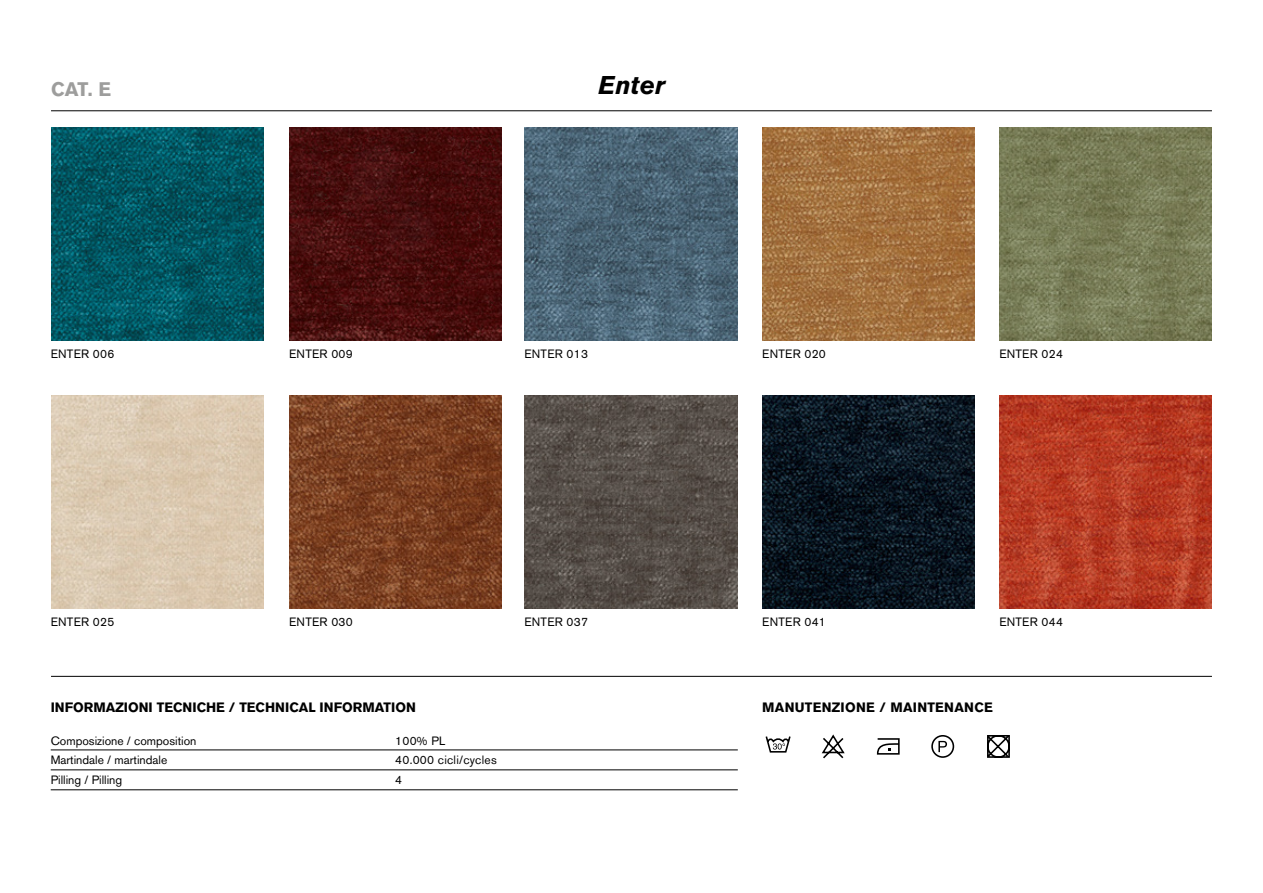
<style>
.page{position:relative;width:1263px;height:893px;background:#fff}
.page>*{position:absolute;margin:0;border:0;box-sizing:border-box;transform-origin:0 0}
.t1{font:italic 700 25.5px "Akzidenz Grotesk BQ";color:#000}
.t2{font:700 19.5px "Akzidenz Grotesk BQ";color:#9d9d9c}
.t3{font:700 13.5px "Akzidenz Grotesk BQ";color:#000}
.t4{font:700 13.5px "Akzidenz Grotesk BQ";letter-spacing:.02em;color:#000}
.t5{font:12px/19.5px "Akzidenz Grotesk BQ";letter-spacing:.02em;color:#000}
.t6{font:12px/19.5px "Akzidenz Grotesk BQ";color:#000}
</style>
<div class="page">
<img style="left:51px;top:128px;width:213px;height:212px">
<img style="left:289px;top:128px;width:213px;height:212px">
<img style="left:524px;top:128px;width:213px;height:212px">
<img style="left:762px;top:128px;width:213px;height:212px">
<img style="left:999px;top:128px;width:213px;height:212px">
<img style="left:51px;top:395px;width:213px;height:213px">
<img style="left:289px;top:395px;width:213px;height:213px">
<img style="left:524px;top:395px;width:213px;height:213px">
<img style="left:762px;top:395px;width:213px;height:213px">
<img style="left:999px;top:395px;width:213px;height:213px">
<hr style="left:51px;top:676px;width:1161px;height:1px;background:#000">
<svg style="left:987px;top:735px;width:23px;height:23px"></svg>
<svg style="left:821px;top:734px;width:24px;height:25px"></svg>
<hr style="left:51px;top:111px;width:1161px;height:1px;background:#000">
<hr style="left:51px;top:750px;width:687px;height:1px;background:#000">
<hr style="left:51px;top:770px;width:687px;height:1px;background:#000">
<hr style="left:51px;top:789px;width:687px;height:1px;background:#000">
<svg style="left:765px;top:736px;width:26px;height:17px"></svg>
<svg style="left:876px;top:738px;width:24px;height:17px"></svg>
<div style="left:931px;top:735px;width:23px;height:23px;border:2px solid #000;border-radius:50%"></div>
<svg style="left:938px;top:741px;width:9px;height:11px"></svg>
<h2 class="t2" style="left:51px;top:78px;width:61px">CAT. E</h2>
<h1 class="t1" style="left:598px;top:69px;width:68px">Enter</h1>
<p class="t5" style="left:51px;top:344px;width:65px">ENTER 006</p>
<p class="t5" style="left:289px;top:344px;width:65px">ENTER 009</p>
<p class="t5" style="left:524px;top:344px;width:65px">ENTER 013</p>
<p class="t5" style="left:762px;top:344px;width:65px">ENTER 020</p>
<p class="t5" style="left:999px;top:344px;width:65px">ENTER 024</p>
<p class="t5" style="left:51px;top:612px;width:65px">ENTER 025</p>
<p class="t5" style="left:289px;top:612px;width:65px">ENTER 030</p>
<p class="t5" style="left:524px;top:612px;width:65px">ENTER 037</p>
<p class="t5" style="left:762px;top:612px;width:65px">ENTER 041</p>
<p class="t5" style="left:999px;top:612px;width:65px">ENTER 044</p>
<p class="t3" style="left:51px;top:699px;width:367px">INFORMAZIONI TECNICHE / TECHNICAL INFORMATION</p>
<p class="t5" style="left:395px;top:731px;width:103px">100% PL<br>40.000 cicli/cycles<br>4</p>
<p class="t6" style="left:51px;top:731px;width:147px">Composizione / composition<br>Martindale / martindale<br>Pilling / Pilling</p>
<p class="t4" style="left:762px;top:699px;width:232px">MANUTENZIONE / MAINTENANCE</p>
</div>
